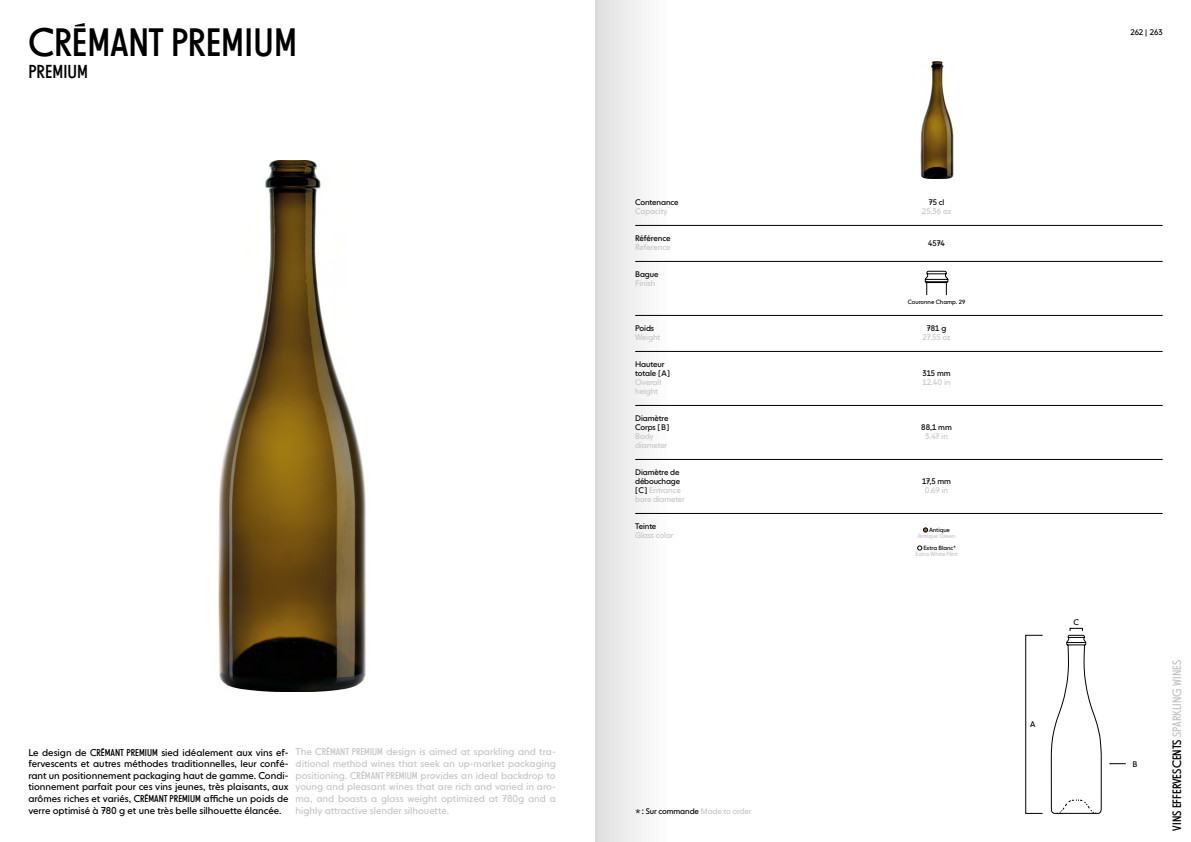
<style>
.page{position:relative;width:1191px;height:842px;background:#fff}
.page>*{position:absolute;margin:0;border:0;box-sizing:border-box;transform-origin:0 0}
.t1{font:39px "NEXT Poster";color:#000}
.t2{font:18.5px "NEXT Poster";letter-spacing:.005em;color:#000}
.t3{font:12px "NEXT Poster";letter-spacing:.005em;color:#000}
.t4{font:9.8px/11.6px "NEXT Book";color:#000;text-align:justify}
.t5{font:9.8px/11.6px "NEXT Book";color:#c6c6c6;text-align:justify}
.t6{font:8px/9px "NEXT Book";letter-spacing:-.01em;color:#000}
.t7{font:8px/9px "NEXT Book";letter-spacing:-.01em;color:#c6c6c6}
.t8{font:6px "NEXT Book";letter-spacing:-.01em;color:#000}
.t9{font:6px "NEXT Book";letter-spacing:-.02em;color:#c6c6c6}
.s1{color:#c6c6c6}
.s2{font-family:"NEXT Poster"}
.s3{font-weight:100;font-size:14px}
.s4{font-size:9px}
</style>
<div class="page">
<div style="left:595px;top:0;width:74px;height:842px;background:linear-gradient(to right,#dedede,#fefefe)"></div>
<img style="left:218px;top:160px;width:148px;height:531px">
<hr style="left:635px;top:225px;width:527px;height:1px;background:#000">
<hr style="left:635px;top:261px;width:527px;height:1px;background:#000">
<hr style="left:635px;top:315px;width:527px;height:1px;background:#000">
<hr style="left:635px;top:351px;width:527px;height:1px;background:#000">
<hr style="left:635px;top:405px;width:527px;height:1px;background:#000">
<hr style="left:635px;top:459px;width:527px;height:1px;background:#000">
<hr style="left:635px;top:513px;width:527px;height:1px;background:#000">
<svg style="left:923px;top:528px;width:5px;height:4px"></svg>
<svg style="left:917px;top:546px;width:5px;height:4px"></svg>
<img style="left:920px;top:61px;width:33px;height:117px">
<svg style="left:924px;top:271px;width:24px;height:25px"></svg>
<svg style="left:1109px;top:763px;width:16px;height:1px"></svg>
<svg style="left:1050px;top:628px;width:51px;height:186px"></svg>
<h1 class="t1" style="left:28px;top:19px;width:270px">CRÉMANT PREMIUM</h1>
<h2 class="t2" style="left:28px;top:61px;width:61px">PREMIUM</h2>
<p class="t6" style="left:635px;top:198px;width:45px">Contenance</p>
<p class="t7" style="left:635px;top:207px;width:34px">Capacity</p>
<p class="t6" style="left:635px;top:234px;width:37px">Référence</p>
<p class="t7" style="left:635px;top:243px;width:37px">Reference</p>
<p class="t6" style="left:635px;top:270px;width:25px">Bague</p>
<p class="t7" style="left:635px;top:279px;width:22px">Finish</p>
<p class="t6" style="left:635px;top:324px;width:20px">Poids</p>
<p class="t7" style="left:635px;top:333px;width:27px">Weight</p>
<p class="t6" style="left:635px;top:360px;width:37px">Hauteur totale [ A ]</p>
<p class="t7" style="left:635px;top:378px;width:28px">Overall height</p>
<p class="t6" style="left:635px;top:414px;width:36px">Diamètre<br>Corps [ B ]</p>
<p class="t7" style="left:635px;top:432px;width:34px">Body diameter</p>
<p class="t6" style="left:635px;top:468px;width:51px">Diamètre de débouchage<br>[ C ] <span class="s1">Entrance bore diameter</span></p>
<p class="t6" style="left:635px;top:522px;width:23px">Teinte</p>
<p class="t7" style="left:635px;top:531px;width:40px">Glass color</p>
<p class="t4" style="left:28px;top:746px;width:262px">Le design de <span class="s2">CRÉMANT PREMIUM</span> sied idéalement aux vins ef&shy;fervescents et autres méthodes traditionnelles, leur confé&shy;rant un positionnement packaging haut de gamme. Condi&shy;tionnement parfait pour ces vins jeunes, très plaisants, aux arômes riches et variés, <span class="s2">CRÉMANT PREMIUM</span> affiche un poids de verre optimisé à 780 g et une très belle silhouette élancée.</p>
<p class="t5" style="left:296px;top:746px;width:262px">The <span class="s2">CRÉMANT PREMIUM</span> design is aimed at sparkling and tra&shy;ditional method wines that seek an up-market packaging positioning. <span class="s2">CRÉMANT PREMIUM</span> provides an ideal backdrop to young and pleasant wines that are rich and varied in aro&shy;ma, and boasts a glass weight optimized at 780g and a highly attractive slender silhouette.</p>
<p class="t6" style="left:635px;top:806px;width:118px"><span class="s3">*</span> <span class="s4">:</span> Sur commande <span class="s1">Made to order</span></p>
<p class="t6" style="left:1130px;top:27px;width:34px">262 | 263</p>
<p class="t6" style="left:928px;top:198px;width:17px">75 cl</p>
<p class="t7" style="left:922px;top:207px;width:31px">25.36 oz</p>
<p class="t6" style="left:928px;top:239px;width:18px">4574</p>
<p class="t8" style="left:907px;top:298px;width:59px">Couronne Champ. 29</p>
<p class="t6" style="left:926px;top:324px;width:21px">781 g</p>
<p class="t7" style="left:922px;top:333px;width:30px">27.55 oz</p>
<p class="t6" style="left:922px;top:369px;width:30px">315 mm</p>
<p class="t7" style="left:922px;top:378px;width:30px">12.40 in</p>
<p class="t6" style="left:921px;top:423px;width:32px">88,1 mm</p>
<p class="t7" style="left:925px;top:432px;width:24px">3.47 in</p>
<p class="t6" style="left:922px;top:477px;width:31px">17,5 mm</p>
<p class="t7" style="left:925px;top:486px;width:25px">0.69 in</p>
<p class="t8" style="left:929px;top:526px;width:22px">Antique</p>
<p class="t9" style="left:917px;top:532px;width:39px">Antique Green</p>
<p class="t8" style="left:923px;top:544px;width:34px">Extra Blanc*</p>
<p class="t9" style="left:915px;top:550px;width:43px">Extra White Flint</p>
<p class="t6" style="left:1073px;top:618px;width:7px">C</p>
<p class="t6" style="left:1030px;top:720px;width:7px">A</p>
<p class="t6" style="left:1132px;top:759px;width:6px">B</p>
<p class="t3" style="left:1169px;top:831px;width:172px;rotate:-90deg">VINS EFFERVESCENTS <span class="s1">SPARKLING WINES</span></p>
</div>
